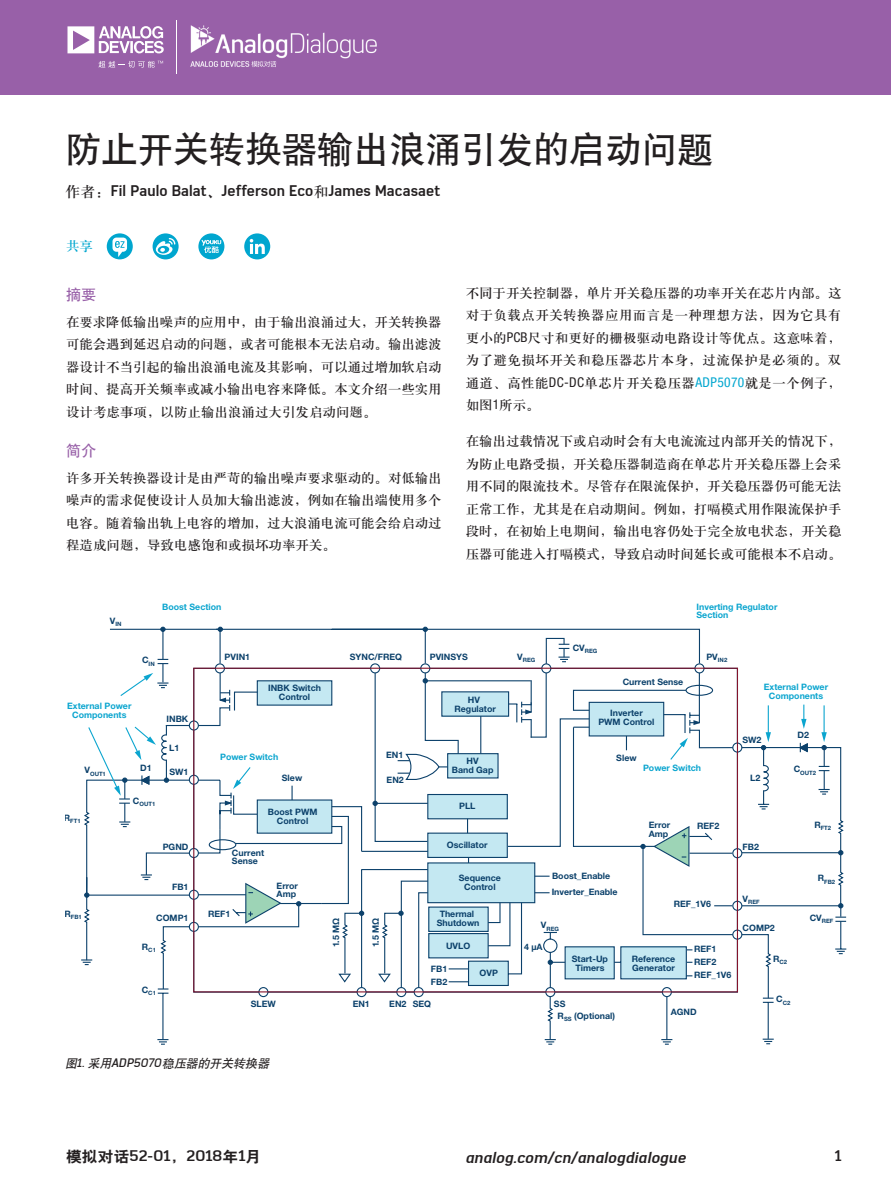
<style>
.page{position:relative;width:891px;height:1188px;background:#fff}
.page>*{position:absolute;margin:0;border:0;box-sizing:border-box;transform-origin:0 0}
.Title{font:36px "H Yb 1 gj";color:#231f20}
.H1{font:700 15px "Azbuka Std";letter-spacing:.01em;color:#231f20}
.Footer_URL{font:italic 700 15px "Azbuka Std";letter-spacing:.01em;color:#231f20;scale:1.05 1}
.H1-2{font:700 15px "Azbuka Std";letter-spacing:.01em;color:#231f20;scale:1.05 1}
.H1-3{font:15px "H Yb 1 gj";color:#9860a8}
.Page_Number{font:700 15px "Azbuka Std";color:#231f20}
.Main_Body{font:13.5px/22.5px "H Ya 3 gj";letter-spacing:-.005em;color:#231f20;text-align:justify}
.t1{font:13.5px "H Ya 3 gj";color:#00a6cf}
.Caption{font:italic 12px "H Yb 1 gj";color:#231f20}
.t2{font:700 8.85px/8.9px "Helvetica Neue LT Std";color:#0c416b;text-align:center}
.t3{font:700 8.85px/8.9px "Helvetica Neue LT Std";color:#0ba5cf;text-align:center}
.t4{font:700 5.85px "Helvetica Neue LT Std";color:#0c416b}
.s1{font-family:"H Ya 3 gj";font-weight:400}
.s2{font-family:"H Yb 2 gj";font-weight:400}
.s3{font-family:"Helvetica Neue LT Std";font-stretch:condensed}
.s4{font-family:"Helvetica Neue LT Std";font-stretch:condensed;color:#00a6cf}
.s5{font-family:"Arial"}
.s6{font-family:"Azbuka Std";font-weight:500}
</style>
<div class="page">
<div style="left:0;top:0;width:891px;height:94px;background:#9860a8"></div>
<svg style="left:68px;top:26px;width:96px;height:28px"></svg>
<hr style="left:176px;top:20px;width:1px;height:54px;background:#fff">
<svg style="left:99px;top:61px;width:64px;height:7px"></svg>
<img style="left:190px;top:25px;width:187px;height:42px">
<svg style="left:244px;top:233px;width:26px;height:26px"></svg>
<svg style="left:153px;top:233px;width:26px;height:26px"></svg>
<svg style="left:198px;top:233px;width:26px;height:26px"></svg>
<svg style="left:107px;top:233px;width:26px;height:26px"></svg>
<svg style="left:545px;top:1039px;width:11px;height:6px"></svg>
<svg style="left:157px;top:1039px;width:11px;height:6px"></svg>
<svg style="left:661px;top:1039px;width:11px;height:6px"></svg>
<svg style="left:763px;top:1039px;width:11px;height:5px"></svg>
<hr style="left:162px;top:993px;width:2px;height:47px;background:#0c416b">
<svg style="left:81px;top:627px;width:765px;height:367px"></svg>
<p class="Title" style="left:66px;top:132px;width:649px">防止开关转换器输出浪涌引发的启动问题</p>
<p class="H1" style="left:65px;top:182px;width:376px"><span class="s1">作者：</span>Fil Paulo Balat<span class="s2">、</span>Jefferson Eco<span class="s1">和</span>James Macasaet</p>
<p class="t1" style="left:66px;top:240px;width:29px">共享</p>
<p class="H1-3" style="left:66px;top:287px;width:31px">摘要</p>
<p class="Main_Body" style="left:66px;top:311px;width:377px">在要求降低输出噪声的应用中，由于输出浪涌过大，开关转换器可能会遇到延迟启动的问题，或者可能根本无法启动。输出滤波器设计不当引起的输出浪涌电流及其影响，可以通过增加软启动时间、提高开关频率或减小输出电容来降低。本文介绍一些实用设计考虑事项，以防止输出浪涌过大引发启动问题。</p>
<p class="H1-3" style="left:66px;top:443px;width:31px">简介</p>
<p class="Main_Body" style="left:66px;top:467px;width:377px">许多开关转换器设计是由严苛的输出噪声要求驱动的。对低输出噪声的需求促使设计人员加大输出滤波，例如在输出端使用多个电容。随着输出轨上电容的增加，过大浪涌电流可能会给启动过程造成问题，导致电感饱和或损坏功率开关。</p>
<p class="t4" style="left:110px;top:620px;width:13px"><sup>V</sup>IN</p>
<p class="t3" style="left:162px;top:602px;width:61px">Boost Section</p>
<p class="Main_Body" style="left:466px;top:282px;width:377px">不同于开关控制器，单片开关稳压器的功率开关在芯片内部。这对于负载点开关转换器应用而言是一种理想方法，因为它具有更小的<span class="s3">PCB</span>尺寸和更好的栅极驱动电路设计等优点。这意味着，为了避免损坏开关和稳压器芯片本身，过流保护是必须的。双通道、高性能<span class="s3">DC-DC</span>单芯片开关稳压器<span class="s4">ADP5070</span>就是一个例子，如图<span class="s3">1</span>所示。</p>
<p class="Main_Body" style="left:466px;top:430px;width:377px">在输出过载情况下或启动时会有大电流流过内部开关的情况下，为防止电路受损，开关稳压器制造商在单芯片开关稳压器上会采用不同的限流技术。尽管存在限流保护，开关稳压器仍可能无法正常工作，尤其是在启动期间。例如，打嗝模式用作限流保护手段时，在初始上电期间，输出电容仍处于完全放电状态，开关稳压器可能进入打嗝模式，导致启动时间延长或可能根本不启动。</p>
<p class="t3" style="left:697px;top:602px;width:82px;text-align:left">Inverting Regulator<br>Section</p>
<p class="t4" style="left:142px;top:660px;width:14px"><sup>C</sup>IN</p>
<p class="t2" style="left:225px;top:652px;width:27px">PVIN1</p>
<p class="t2" style="left:350px;top:652px;width:54px">SYNC/FREQ</p>
<p class="t2" style="left:430px;top:652px;width:40px">PVINSYS</p>
<p class="t4" style="left:517px;top:657px;width:20px"><sup>V</sup>REG</p>
<p class="t4" style="left:573px;top:648px;width:26px"><sup>CV</sup>REG</p>
<p class="t4" style="left:706px;top:657px;width:22px"><sup>PV</sup>IN2</p>
<p class="t3" style="left:67px;top:701px;width:66px">External Power<br>Components</p>
<p class="t2" style="left:167px;top:714px;width:23px">INBK</p>
<p class="t2" style="left:268px;top:684px;width:54px">INBK Switch<br>Control</p>
<p class="t2" style="left:455px;top:695px;width:43px">HV<br>Regulator</p>
<p class="t2" style="left:623px;top:678px;width:62px">Current Sense</p>
<p class="t2" style="left:598px;top:708px;width:58px">Inverter<br>PWM Control</p>
<p class="t3" style="left:764px;top:683px;width:66px">External Power<br>Components</p>
<p class="t2" style="left:169px;top:744px;width:12px">L1</p>
<p class="t2" style="left:140px;top:763px;width:13px">D1</p>
<p class="t4" style="left:133px;top:801px;width:24px"><sup>C</sup>OUT1</p>
<p class="t4" style="left:85px;top:770px;width:23px"><sup>V</sup>OUT1</p>
<p class="t2" style="left:169px;top:768px;width:21px">SW1</p>
<p class="t4" style="left:64px;top:817px;width:18px"><sup>R</sup>FT1</p>
<p class="t3" style="left:220px;top:752px;width:60px">Power Switch</p>
<p class="t2" style="left:282px;top:773px;width:22px">Slew</p>
<p class="t2" style="left:268px;top:808px;width:51px">Boost PWM<br>Control</p>
<p class="t2" style="left:386px;top:750px;width:19px">EN1</p>
<p class="t2" style="left:387px;top:775px;width:19px">EN2</p>
<p class="t2" style="left:452px;top:756px;width:43px">HV<br>Band Gap</p>
<p class="t2" style="left:459px;top:802px;width:18px">PLL</p>
<p class="t2" style="left:616px;top:754px;width:22px">Slew</p>
<p class="t3" style="left:643px;top:763px;width:60px">Power Switch</p>
<p class="t2" style="left:649px;top:820px;width:23px;text-align:left">Error<br>Amp</p>
<p class="t2" style="left:697px;top:821px;width:24px">REF2</p>
<p class="t2" style="left:743px;top:735px;width:21px">SW2</p>
<p class="t2" style="left:750px;top:773px;width:12px">L2</p>
<p class="t2" style="left:797px;top:730px;width:13px">D2</p>
<p class="t4" style="left:794px;top:769px;width:24px"><sup>C</sup>OUT2</p>
<p class="t4" style="left:814px;top:824px;width:18px"><sup>R</sup>FT2</p>
<p class="t2" style="left:163px;top:842px;width:27px">PGND</p>
<p class="t2" style="left:232px;top:848px;width:34px;text-align:left">Current<br>Sense</p>
<p class="t2" style="left:447px;top:840px;width:42px">Oscillator</p>
<p class="t2" style="left:743px;top:842px;width:18px">FB2</p>
<p class="t4" style="left:65px;top:913px;width:19px"><sup>R</sup>FB1</p>
<p class="t2" style="left:172px;top:882px;width:18px">FB1</p>
<p class="t2" style="left:156px;top:913px;width:34px">COMP1</p>
<p class="t4" style="left:142px;top:946px;width:16px"><sup>R</sup>C1</p>
<p class="t4" style="left:142px;top:989px;width:16px"><sup>C</sup>C1</p>
<p class="t2" style="left:208px;top:909px;width:24px">REF1</p>
<p class="t2" style="left:277px;top:881px;width:23px;text-align:left">Error<br>Amp</p>
<p class="t2" style="left:331px;top:947px;width:31px;rotate:-90deg">1.5 M<span class="s5">Ω</span></p>
<p class="t2" style="left:371px;top:947px;width:31px;rotate:-90deg">1.5 M<span class="s5">Ω</span></p>
<p class="t2" style="left:459px;top:873px;width:43px">Sequence<br>Control</p>
<p class="t2" style="left:552px;top:868px;width:67px;line-height:16.2px;text-align:left">Boost_Enable<br>Inverter_Enable</p>
<p class="t2" style="left:674px;top:900px;width:39px">REF_1V6</p>
<p class="t2" style="left:437px;top:909px;width:44px">Thermal<br>Shutdown</p>
<p class="t2" style="left:446px;top:941px;width:26px">UVLO</p>
<p class="t2" style="left:431px;top:962px;width:18px;line-height:13.2px;text-align:left">FB1<br>FB2</p>
<p class="t2" style="left:480px;top:969px;width:20px">OVP</p>
<p class="t4" style="left:541px;top:925px;width:20px"><sup>V</sup>REG</p>
<p class="t2" style="left:524px;top:942px;width:20px">4 <span class="s5">µ</span>A</p>
<p class="t2" style="left:694px;top:943px;width:24px;line-height:12.3px;text-align:left">REF1<br>REF2</p>
<p class="t2" style="left:572px;top:954px;width:38px">Start-Up<br>Timers</p>
<p class="t2" style="left:632px;top:954px;width:45px;text-align:left">Reference<br>Generator</p>
<p class="t2" style="left:694px;top:970px;width:39px">REF_1V6</p>
<p class="t2" style="left:251px;top:999px;width:27px">SLEW</p>
<p class="t2" style="left:413px;top:999px;width:20px">SEQ</p>
<p class="t2" style="left:554px;top:999px;width:13px">SS</p>
<p class="t2" style="left:353px;top:999px;width:19px">EN1</p>
<p class="t2" style="left:389px;top:999px;width:19px">EN2</p>
<p class="t2" style="left:558px;top:1011px;width:59px">R<sub>SS</sub> (Optional)</p>
<p class="t2" style="left:671px;top:1007px;width:27px">AGND</p>
<p class="t4" style="left:743px;top:898px;width:19px"><sup>V</sup>REF</p>
<p class="t2" style="left:743px;top:923px;width:34px">COMP2</p>
<p class="t4" style="left:773px;top:958px;width:16px"><sup>R</sup>C2</p>
<p class="t4" style="left:776px;top:999px;width:16px"><sup>C</sup>C2</p>
<p class="t4" style="left:818px;top:878px;width:19px"><sup>R</sup>FB2</p>
<p class="t4" style="left:810px;top:917px;width:25px"><sup>CV</sup>REF</p>
<p class="Caption" style="left:65px;top:1058px;width:208px">图<span class="s6">1 .</span> 采用<span class="s6">A D P 5 0 7 0</span> 稳压器的开关转换器</p>
<p class="H1-2" style="left:66px;top:1147px;width:188px"><span class="s2">模拟对话</span>52-01<span class="s2">，</span>2018<span class="s2">年</span>1<span class="s2">月</span></p>
<p class="Footer_URL" style="left:466px;top:1148px;width:211px">analog.com/cn/analogdialogue</p>
<p class="Page_Number" style="left:835px;top:1147px;width:8px">1</p>
</div>
